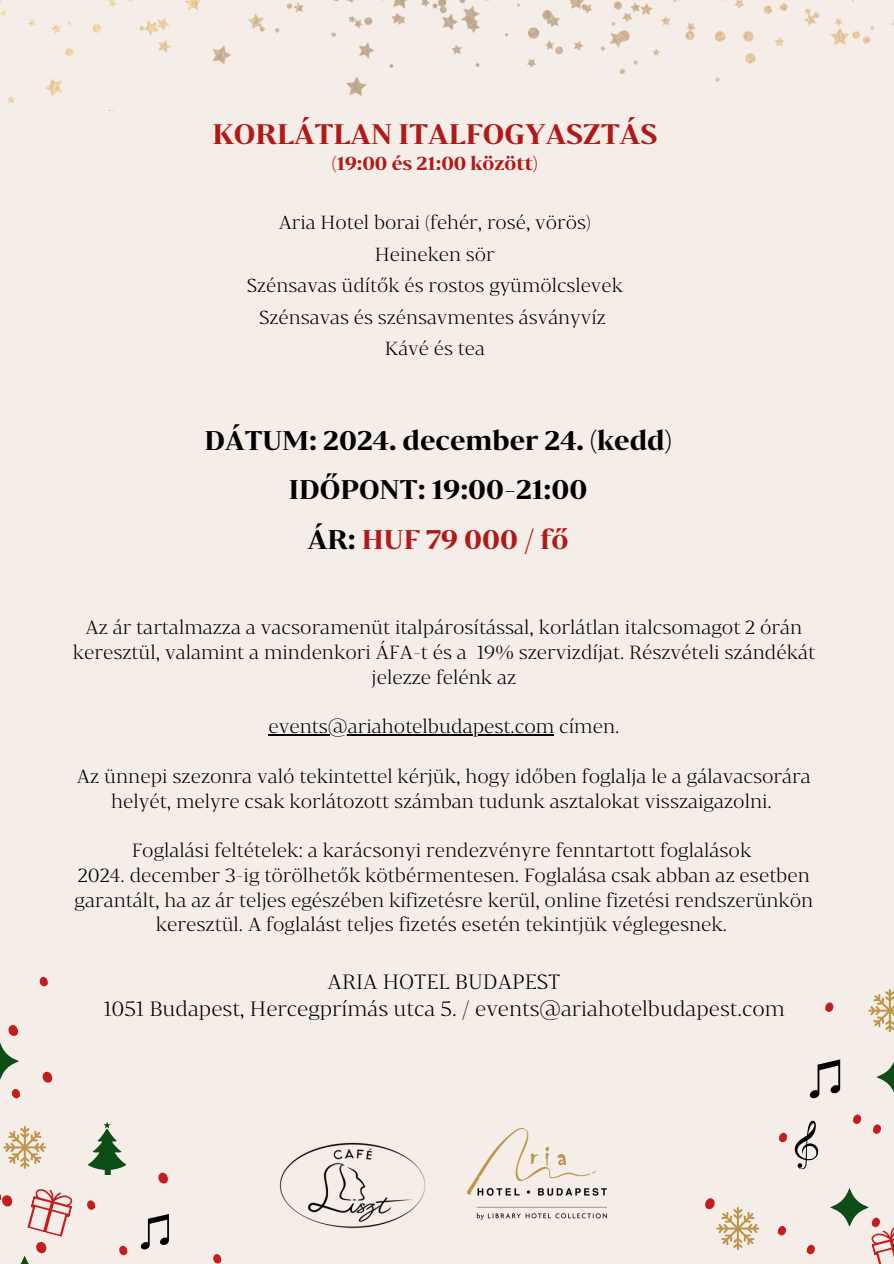
<style>
.page{position:relative;width:894px;height:1264px;background:#fff}
.page>*{position:absolute;margin:0;border:0;box-sizing:border-box;transform-origin:0 0}
.t1{font:700 26.7px "Bw Darius DEMO";color:#b21818}
.t2{font:700 25.5px "Bw Darius DEMO";color:#000}
.t3{font:700 25.5px "Bw Darius DEMO";color:#b21818}
.t4{font:300 19.5px "Bw Darius DEMO";color:#000}
.t5{font:300 18px/24.8px "Bw Darius DEMO";color:#000;text-align:center}
.t6{font:300 17.85px "Bw Darius DEMO";color:#000}
.t7{font:700 17.85px "Bw Darius DEMO";color:#b21818}
.s1{color:#000}
</style>
<div class="page">
<div style="left:0;top:0;width:893px;height:1263px;background:#f4ede8"></div>
<img style="left:279px;top:1142px;width:147px;height:87px">
<hr style="left:268px;top:734px;width:286px;height:1px;background:#000">
<img style="left:0;top:0;width:893px;height:110px">
<img style="left:467px;top:1128px;width:139px;height:91px">
<svg style="left:876px;top:1064px;width:17px;height:27px"></svg>
<svg style="left:853px;top:1114px;width:8px;height:10px"></svg>
<svg style="left:825px;top:1002px;width:8px;height:10px"></svg>
<svg style="left:777px;top:1226px;width:9px;height:9px"></svg>
<svg style="left:806px;top:1244px;width:9px;height:10px"></svg>
<svg style="left:872px;top:1124px;width:9px;height:10px"></svg>
<svg style="left:830px;top:1188px;width:63px;height:75px"></svg>
<svg style="left:809px;top:1059px;width:31px;height:39px"></svg>
<svg style="left:705px;top:1198px;width:54px;height:51px"></svg>
<svg style="left:779px;top:1120px;width:40px;height:50px"></svg>
<svg style="left:868px;top:989px;width:25px;height:42px"></svg>
<svg style="left:158px;top:1172px;width:10px;height:11px"></svg>
<svg style="left:12px;top:1088px;width:8px;height:10px"></svg>
<svg style="left:39px;top:976px;width:9px;height:10px"></svg>
<svg style="left:87px;top:1200px;width:9px;height:9px"></svg>
<svg style="left:140px;top:1214px;width:29px;height:35px"></svg>
<svg style="left:42px;top:1071px;width:11px;height:11px"></svg>
<svg style="left:3px;top:1126px;width:43px;height:42px"></svg>
<svg style="left:88px;top:1122px;width:38px;height:52px"></svg>
<svg style="left:0;top:1189px;width:73px;height:74px"></svg>
<svg style="left:0;top:1025px;width:19px;height:55px"></svg>
<svg style="left:119px;top:1245px;width:9px;height:10px"></svg>
<svg style="left:213px;top:1254px;width:9px;height:9px"></svg>
<h2 class="t1" style="left:212px;top:117px;width:446px">KORLÁTLAN ITALFOGYASZTÁS</h2>
<h2 class="t7" style="left:332px;top:152px;width:207px">(19:00 és 21:00 között)</h2>
<p class="t6" style="left:278px;top:211px;width:314px">Aria Hotel borai (fehér, rosé, vörös)</p>
<p class="t6" style="left:375px;top:243px;width:121px">Heineken sör</p>
<p class="t6" style="left:247px;top:274px;width:377px">Szénsavas üdítők és rostos gyümölcslevek</p>
<p class="t6" style="left:259px;top:306px;width:348px">Szénsavas és szénsavmentes ásványvíz</p>
<p class="t6" style="left:384px;top:337px;width:102px">Kávé és tea</p>
<h2 class="t2" style="left:204px;top:424px;width:468px">DÁTUM: 2024. december 24. (kedd)</h2>
<p class="t2" style="left:289px;top:474px;width:300px">IDŐPONT: 19:00-21:00</p>
<p class="t3" style="left:307px;top:523px;width:262px"><span class="s1">ÁR:</span> HUF 79 000 / fő</p>
<p class="t5" style="left:73px;top:614px;width:743px">Az ár tartalmazza a vacsoramenüt italpárosítással, korlátlan italcsomagot 2 órán keresztül, valamint a mindenkori ÁFA-t és a 19% szervizdíjat. Részvételi szándékát jelezze felénk az</p>
<p class="t5" style="left:268px;top:713px;width:352px">events@ariahotelbudapest.com címen.</p>
<p class="t5" style="left:77px;top:763px;width:735px">Az ünnepi szezonra való tekintettel kérjük, hogy időben foglalja le a gálavacsorára helyét, melyre csak korlátozott számban tudunk asztalokat visszaigazolni.</p>
<h2 class="t5" style="left:132px;top:837px;width:621px">Foglalási feltételek: a karácsonyi rendezvényre fenntartott foglalások</h2>
<h1 class="t5" style="left:74px;top:862px;width:740px">2024. december 3-ig törölhetők kötbérmentesen. Foglalása csak abban az esetben garantált, ha az ár teljes egészében kifizetésre kerül, online fizetési rendszerünkön keresztül. A foglalást teljes fizetés esetén tekintjük véglegesnek.</h1>
<p class="t4" style="left:327px;top:969px;width:234px">ARIA HOTEL BUDAPEST</p>
<p class="t4" style="left:103px;top:996px;width:682px">1051 Budapest, Hercegprímás utca 5. / events@ariahotelbudapest.com</p>
</div>
